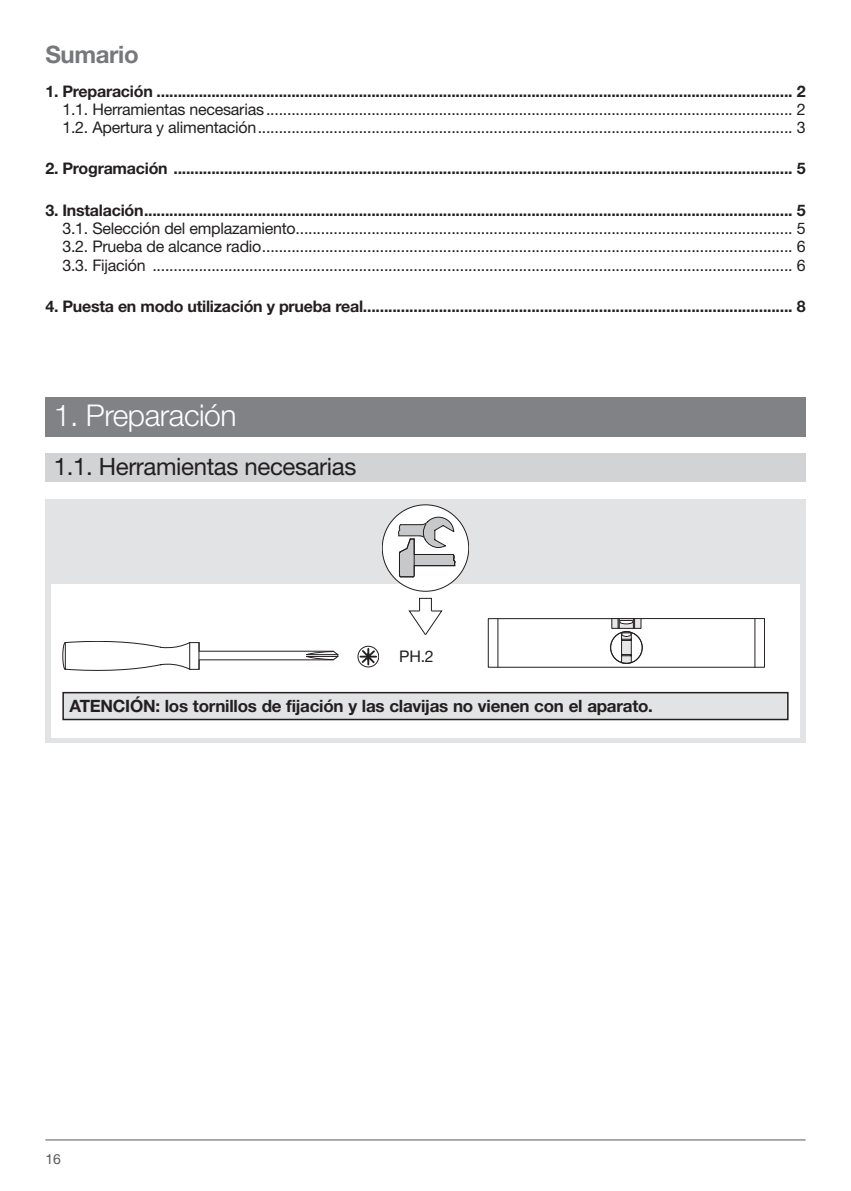
<style>
.page{position:relative;width:851px;height:1191px;background:#fff}
.page>*{position:absolute;margin:0;border:0;box-sizing:border-box;transform-origin:0 0}
.t1{font:300 30px "+NWPKQL Helvetica Neue LT Com";letter-spacing:-.015em;color:#fff}
.t2{font:24px "+PVFLHW Helvetica Neue LT Com";letter-spacing:-.015em;color:#231f20}
.t3{font:700 24px "+WZZJBF Helvetica Neue LT Com";letter-spacing:-.015em;color:#77787b}
.t4{font:700 17px "+WZZJBF Helvetica Neue LT Com";letter-spacing:-.015em;color:#231f20}
.t5{font:16px/18.4px "+PVFLHW Helvetica Neue LT Com";letter-spacing:-.015em;color:#231f20}
.t6{font:700 16px "+WZZJBF Helvetica Neue LT Com";letter-spacing:-.015em;color:#231f20}
.t7{font:14px "+PVFLHW Helvetica Neue LT Com";color:#58595b}
</style>
<div class="page">
<hr style="left:45px;top:1139px;width:760px;height:1px;background:#58595b">
<div style="left:45px;top:397px;width:760px;height:40px;background:#808285"></div>
<div style="left:45px;top:454px;width:760px;height:28px;background:#d1d3d4"></div>
<div style="left:45px;top:499px;width:760px;height:244px;background:#e2e3e4"></div>
<div style="left:51px;top:584px;width:748px;height:153px;background:#fff"></div>
<svg style="left:409px;top:611px;width:33px;height:24px"></svg>
<div style="left:419px;top:598px;width:12px;height:13px;border:1px solid #231f20"></div>
<div style="left:382px;top:505px;width:86px;height:86px;background:#fff;border-radius:50%"></div>
<svg style="left:398px;top:517px;width:57px;height:60px"></svg>
<div style="left:64px;top:693px;width:723px;height:25px;background:#e2e3e4"></div>
<div style="left:62px;top:692px;width:726px;height:28px;border:2px solid #231f20"></div>
<hr style="left:199px;top:651px;width:134px;height:1px;background:#231f20">
<hr style="left:199px;top:659px;width:134px;height:1px;background:#231f20">
<svg style="left:360px;top:648px;width:16px;height:17px"></svg>
<div style="left:358px;top:646px;width:21px;height:21px;border:1px solid #231f20;border-radius:50%"></div>
<svg style="left:306px;top:650px;width:33px;height:11px"></svg>
<hr style="left:306px;top:656px;width:32px;height:1px;background:#231f20">
<svg style="left:62px;top:641px;width:138px;height:30px"></svg>
<svg style="left:488px;top:618px;width:276px;height:49px"></svg>
<div style="left:610px;top:631px;width:32px;height:32px;border:1px solid #231f20;border-radius:50%"></div>
<hr style="left:754px;top:618px;width:1px;height:49px;background:#231f20">
<hr style="left:497px;top:618px;width:1px;height:49px;background:#231f20">
<h2 class="t3" style="left:45px;top:40px;width:95px">Sumario</h2>
<p class="t6" style="left:45px;top:82px;width:761px">1. Preparación ....................................................................................................................................................... 2</p>
<p class="t5" style="left:62px;top:101px;width:744px">1.1. Herramientas necesarias............................................................................................................................. 2<br>1.2. Apertura y alimentación............................................................................................................................... 3</p>
<p class="t6" style="left:45px;top:160px;width:761px">2. Programación ................................................................................................................................................... 5</p>
<p class="t6" style="left:45px;top:201px;width:761px">3. Instalación.......................................................................................................................................................... 5</p>
<p class="t5" style="left:62px;top:220px;width:744px;text-align:justify">3.1. Selección del emplazamiento...................................................................................................................... 5<br>3.2. Prueba de alcance radio.............................................................................................................................. 6<br>3.3. Fijación ........................................................................................................................................................ 6</p>
<p class="t6" style="left:45px;top:297px;width:761px">4. Puesta en modo utilización y prueba real...................................................................................................... 8</p>
<h1 class="t1" style="left:54px;top:404px;width:184px">1. Preparación</h1>
<h2 class="t2" style="left:54px;top:457px;width:304px">1.1. Herramientas necesarias</h2>
<p class="t5" style="left:399px;top:648px;width:36px">PH.2</p>
<p class="t4" style="left:70px;top:696px;width:584px">ATENCIÓN: los tornillos de fijación y las clavijas no vienen con el aparato.</p>
<p class="t7" style="left:45px;top:1153px;width:17px">16</p>
</div>
